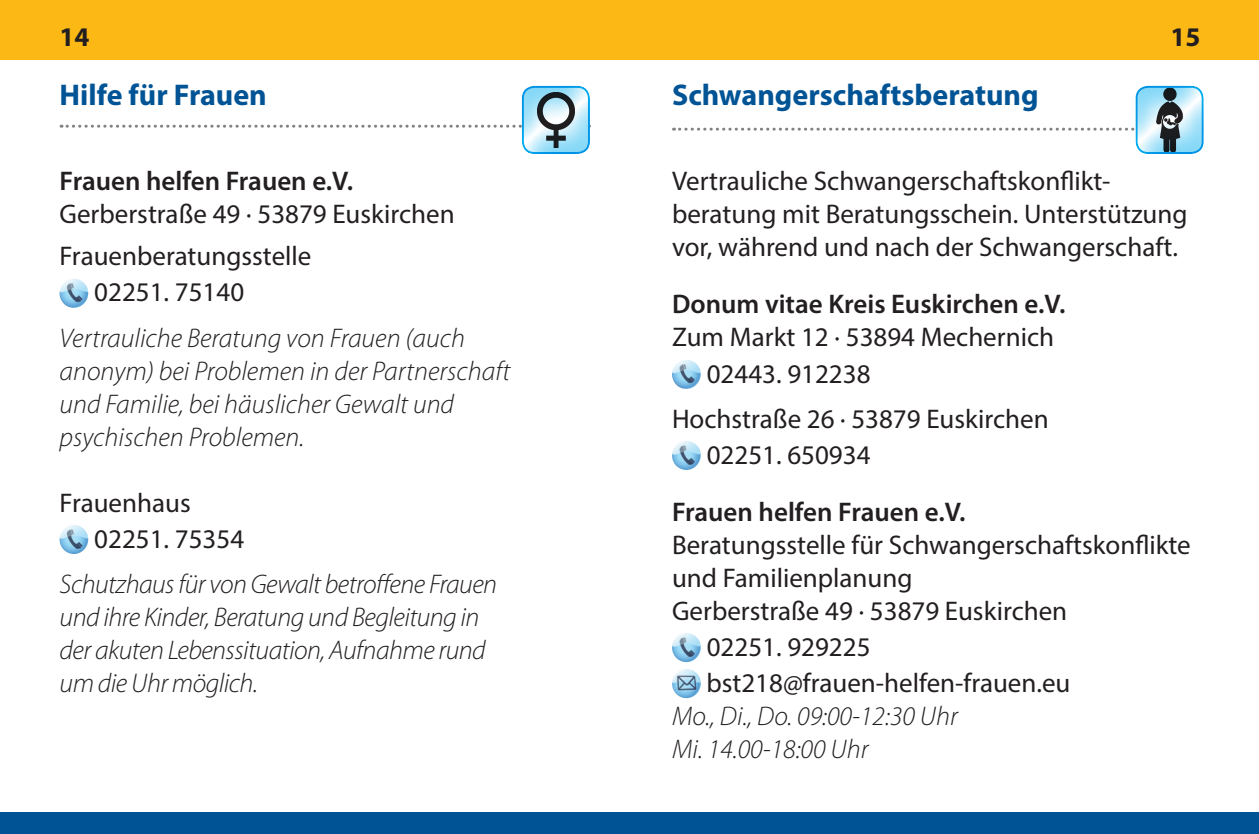
<style>
.page{position:relative;width:1259px;height:834px;background:#fff}
.page>*{position:absolute;margin:0;border:0;box-sizing:border-box;transform-origin:0 0}
.t1{font:700 30px "Myriad Pro";color:#005495}
.t2{font:27px/33px "Myriad Pro";color:#231f20}
.t3{font:italic 300 27px/33px "Myriad Pro";letter-spacing:-.01em;color:#231f20}
.t4{font:600 27px "Myriad Pro";color:#231f20}
.t5{font:700 27px "Myriad Pro";color:#231f20}
</style>
<div class="page">
<div style="left:629px;top:0;width:630px;height:60px;background:#fcb814"></div>
<div style="left:0;top:0;width:629px;height:60px;background:#fcb814"></div>
<div style="left:0;top:811px;width:1259px;height:22px;background:#005495"></div>
<svg style="left:673px;top:128px;width:462px;height:3px"></svg>
<div style="left:1135px;top:82px;width:72px;height:75px;background:#00aeef;opacity:.5"></div>
<img style="left:672px;top:359px;width:29px;height:30px;border-radius:14px">
<img style="left:672px;top:440px;width:29px;height:30px;border-radius:14px">
<img style="left:672px;top:632px;width:29px;height:30px;border-radius:14px">
<img style="left:672px;top:668px;width:29px;height:30px;border-radius:14px">
<svg style="left:61px;top:125px;width:460px;height:3px"></svg>
<div style="left:521px;top:80px;width:72px;height:75px;background:#00aeef;opacity:.5"></div>
<img style="left:60px;top:278px;width:28px;height:30px;border-radius:14px">
<img style="left:60px;top:524px;width:28px;height:30px;border-radius:14px">
<p class="t5" style="left:60px;top:19px;width:31px">14</p>
<p class="t5" style="left:1170px;top:19px;width:31px">15</p>
<p class="t1" style="left:672px;top:75px;width:368px">Schwangerschaftsberatung</p>
<p class="t1" style="left:60px;top:75px;width:209px">Hilfe für Frauen</p>
<p class="t4" style="left:60px;top:164px;width:295px">Frauen helfen Frauen e.V.</p>
<p class="t2" style="left:60px;top:193px;width:397px;line-height:42px">Gerberstraße 49 · 53879 Euskirchen<br>Frauenberatungsstelle</p>
<p class="t2" style="left:94px;top:275px;width:151px">02251. 75140</p>
<p class="t3" style="left:60px;top:321px;width:452px">Vertrauliche Beratung von Frauen (auch anonym) bei Problemen in der Partnerschaft und Familie, bei häuslicher Gewalt und psychischen Problemen.</p>
<p class="t2" style="left:94px;top:484px;width:151px;line-height:36px;text-indent:-35px">Frauenhaus<br>02251. 75354</p>
<p class="t3" style="left:60px;top:567px;width:439px">Schutzhaus für von Gewalt betroffene Frauen und ihre Kinder, Beratung und Begleitung in der akuten Lebenssituation, Aufnahme rund um die Uhr möglich.</p>
<p class="t2" style="left:672px;top:164px;width:517px">Vertrauliche Schwangerschaftskonflikt&shy;beratung mit Beratungsschein. Unterstützung vor, während und nach der Schwangerschaft.</p>
<p class="t4" style="left:672px;top:287px;width:395px">Donum vitae Kreis Euskirchen e.V.</p>
<p class="t2" style="left:707px;top:319px;width:349px;line-height:36px;text-indent:-35px">Zum Markt 12 · 53894 Mechernich<br>02443. 912238</p>
<p class="t2" style="left:707px;top:400px;width:343px;line-height:36px;text-indent:-35px">Hochstraße 26 · 53879 Euskirchen<br>02251. 650934</p>
<p class="t4" style="left:672px;top:494px;width:295px">Frauen helfen Frauen e.V.</p>
<p class="t2" style="left:672px;top:527px;width:520px">Beratungsstelle für Schwangerschaftskonflikte und Familienplanung<br>Gerberstraße 49 · 53879 Euskirchen</p>
<p class="t2" style="left:706px;top:628px;width:365px;line-height:36px">02251. 929225 bst218@frauen-helfen-frauen.eu</p>
<p class="t3" style="left:672px;top:699px;width:287px">Mo., Di., Do. 09:00-12:30 Uhr<br>Mi. 14.00-18:00 Uhr</p>
</div>
